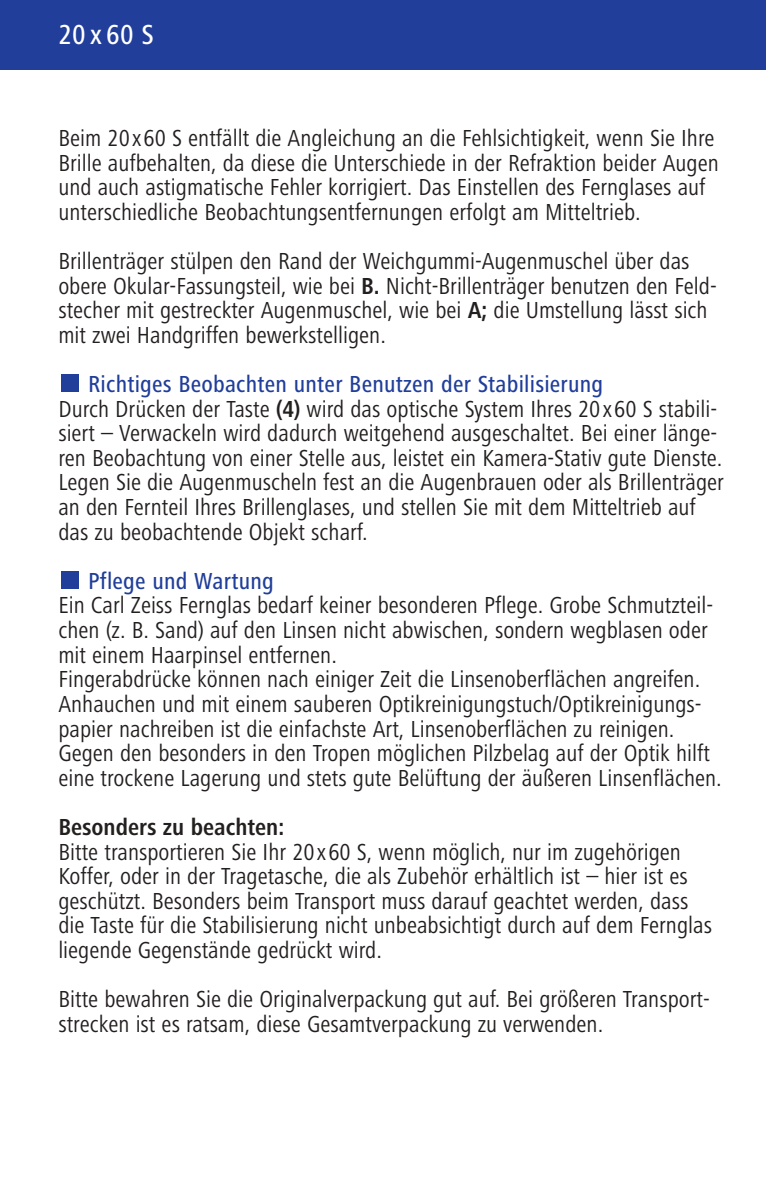
<style>
.page{position:relative;width:766px;height:1191px;background:#fff}
.page>*{position:absolute;margin:0;border:0;box-sizing:border-box;transform-origin:0 0}
.t1{font:500 condensed 28.5px "Frutiger Next LT";letter-spacing:.08em;color:#fff}
.t2{font:condensed 24px/24.6px "Frutiger Next LT";color:#231f1f}
.t3{font:700 condensed 24px "Frutiger Next LT";color:#231f1f}
.t4{font:500 condensed 24px "Frutiger Next LT";letter-spacing:.01em;color:#203e9a}
.s1{font-weight:700}
.s2{font-weight:500;color:#203e9a}
</style>
<div class="page">
<svg style="left:0;top:0;width:765px;height:589px"></svg>
<p class="t1" style="left:58px;top:24px;width:97px">20x60 S</p>
<p class="t2" style="left:58px;top:127px;width:661px">Beim 20x60 S entfällt die Angleichung an die Fehlsichtigkeit, wenn Sie Ihre Brille aufbehalten, da diese die Unterschiede in der Refraktion beider Augen und auch astigmatische Fehler korrigiert. Das Einstellen des Fernglases auf unterschiedliche Beobachtungsentfernungen erfolgt am Mitteltrieb.</p>
<p class="t2" style="left:58px;top:250px;width:659px">Brillenträger stülpen den Rand der Weichgummi-Augenmuschel über das obere Okular-Fassungsteil, wie bei <span class="s1">B.</span> Nicht-Brillenträger benutzen den Feld&shy;stecher mit gestreckter Augenmuschel, wie bei <span class="s1">A;</span> die Umstellung lässt sich mit zwei Handgriffen bewerkstelligen.</p>
<p class="t2" style="left:58px;top:373px;width:667px;text-indent:30px"><span class="s2">Richtiges Beobachten unter Benutzen der Stabilisierung<br></span>Durch Drücken der Taste <span class="s1">(4)</span> wird das optische System Ihres 20x60 S stabili&shy;siert – Verwackeln wird dadurch weitgehend ausgeschaltet. Bei einer länge&shy;ren Beobachtung von einer Stelle aus, leistet ein Kamera-Stativ gute Dienste.<br>Legen Sie die Augenmuscheln fest an die Augenbrauen oder als Brillenträger an den Fernteil Ihres Brillenglases, und stellen Sie mit dem Mitteltrieb auf das zu beobachtende Objekt scharf.</p>
<p class="t4" style="left:88px;top:571px;width:187px">Pflege und Wartung</p>
<p class="t2" style="left:58px;top:595px;width:664px">Ein Carl Zeiss Fernglas bedarf keiner besonderen Pflege. Grobe Schmutzteil&shy;chen (z. B. Sand) auf den Linsen nicht abwischen, sondern wegblasen oder mit einem Haarpinsel entfernen.<br>Fingerabdrücke können nach einiger Zeit die Linsenoberflächen angreifen.<br>Anhauchen und mit einem sauberen Optikreinigungstuch/Optikreinigungs&shy;papier nachreiben ist die einfachste Art, Linsenoberflächen zu reinigen.<br>Gegen den besonders in den Tropen möglichen Pilzbelag auf der Optik hilft eine trockene Lagerung und stets gute Belüftung der äußeren Linsenflächen.</p>
<p class="t3" style="left:58px;top:817px;width:227px">Besonders zu beachten:</p>
<p class="t2" style="left:58px;top:841px;width:655px">Bitte transportieren Sie Ihr 20x60 S, wenn möglich, nur im zugehörigen Koffer, oder in der Tragetasche, die als Zubehör erhältlich ist – hier ist es geschützt. Besonders beim Transport muss darauf geachtet werden, dass die Taste für die Stabilisierung nicht unbeabsichtigt durch auf dem Fernglas liegende Gegenstände gedrückt wird.</p>
<p class="t2" style="left:58px;top:988px;width:652px">Bitte bewahren Sie die Originalverpackung gut auf. Bei größeren Transport&shy;strecken ist es ratsam, diese Gesamtverpackung zu verwenden.</p>
</div>
